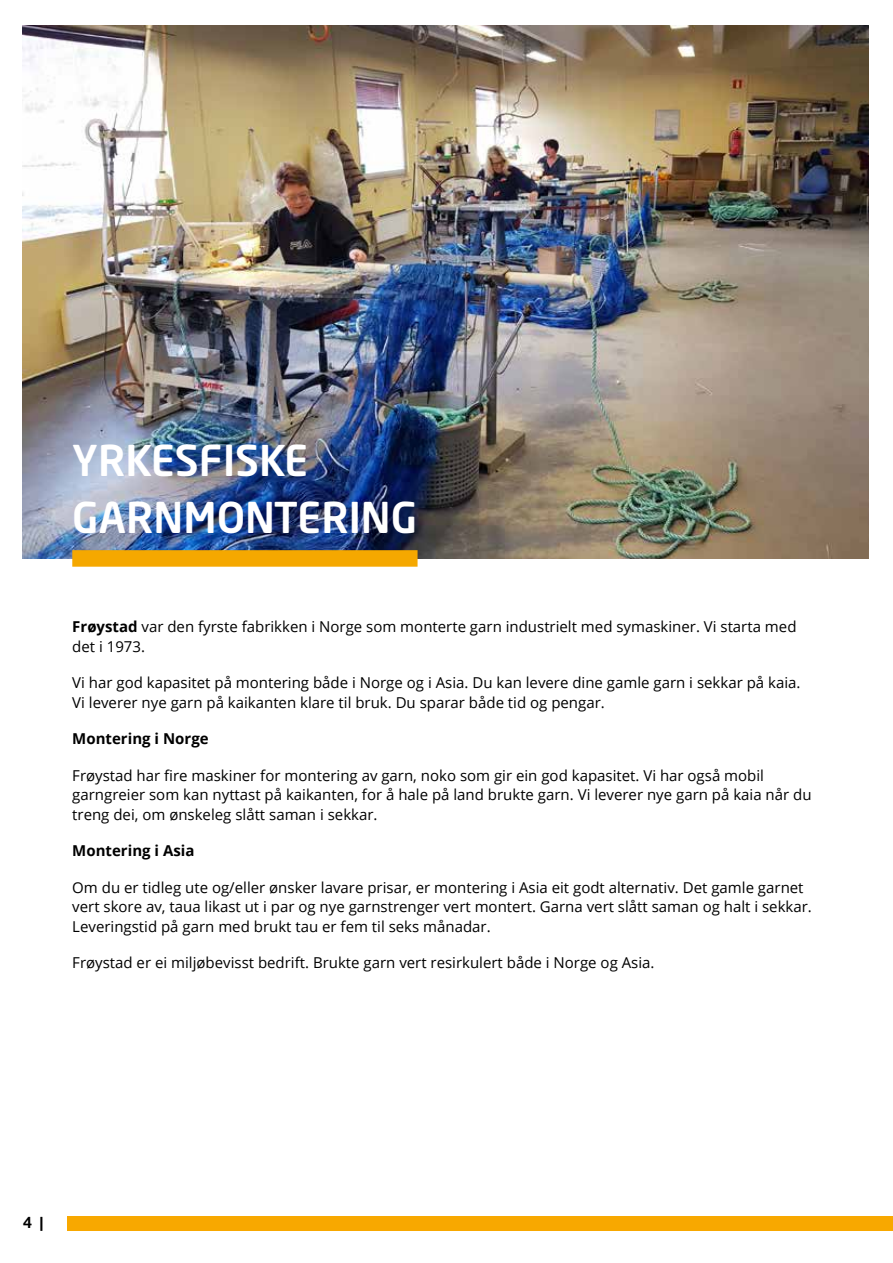
<style>
.page{position:relative;width:893px;height:1263px;background:#fff}
.page>*{position:absolute;margin:0;border:0;box-sizing:border-box;transform-origin:0 0}
.t1{font:500 42px/57px "Neo Sans Pro";color:#fff}
.t2{font:15px/19.5px "Open Sans";color:#000}
.t3{font:700 15px "Open Sans";color:#000}
.t4{font:500 15px "Neo Sans Pro";color:#000}
.s1{font-weight:700}
</style>
<div class="page">
<img style="left:23px;top:26px;width:846px;height:533px">
<div style="left:72px;top:550px;width:346px;height:17px;background:#f5a800"></div>
<div style="left:67px;top:1216px;width:826px;height:15px;background:#f8a800"></div>
<h1 class="t1" style="left:72px;top:431px;width:347px">YRKESFISKE<br>GARNMONTERING</h1>
<p class="t2" style="left:72px;top:617px;width:726px"><span class="s1">Frøystad</span> var den fyrste fabrikken i Norge som monterte garn industrielt med symaskiner. Vi starta med det i 1973.</p>
<p class="t2" style="left:72px;top:673px;width:730px">Vi har god kapasitet på montering både i Norge og i Asia. Du kan levere dine gamle garn i sekkar på kaia.<br>Vi leverer nye garn på kaikanten klare til bruk. Du sparar både tid og pengar.</p>
<p class="t3" style="left:72px;top:728px;width:138px">Montering i Norge</p>
<p class="t2" style="left:72px;top:765px;width:741px">Frøystad har fire maskiner for montering av garn, noko som gir ein god kapasitet. Vi har også mobil garngreier som kan nyttast på kaikanten, for å hale på land brukte garn. Vi leverer nye garn på kaia når du treng dei, om ønskeleg slått saman i sekkar.</p>
<p class="t3" style="left:72px;top:840px;width:124px">Montering i Asia</p>
<p class="t2" style="left:72px;top:877px;width:741px">Om du er tidleg ute og/eller ønsker lavare prisar, er montering i Asia eit godt alternativ. Det gamle garnet vert skore av, taua likast ut i par og nye garnstrenger vert montert. Garna vert slått saman og halt i sekkar.<br>Leveringstid på garn med brukt tau er fem til seks månadar.</p>
<p class="t2" style="left:72px;top:953px;width:584px">Frøystad er ei miljøbevisst bedrift. Brukte garn vert resirkulert både i Norge og Asia.</p>
<p class="t4" style="left:23px;top:1213px;width:23px">4 |</p>
</div>
